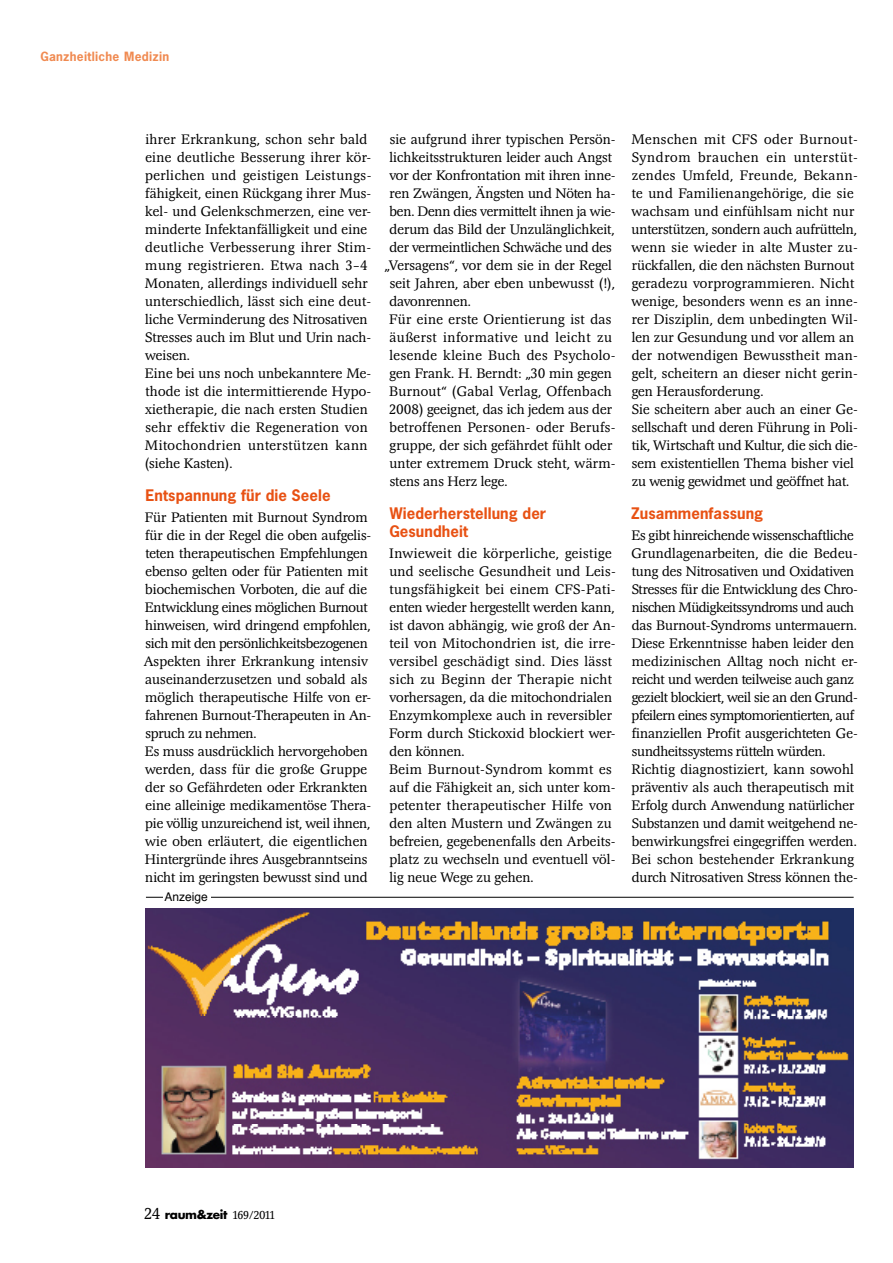
<style>
.page{position:relative;width:893px;height:1263px;background:#fff}
.page>*{position:absolute;margin:0;border:0;box-sizing:border-box;transform-origin:0 0}
.t1{font:700 15px/18px "News Gothic Std";letter-spacing:.005em;color:#e85113}
.t2{font:300 14.25px/18px "Magna T";letter-spacing:.005em;color:#000}
.t3{font:300 14.25px "Magna T";letter-spacing:.025em;color:#000}
.t4{font:300 14.25px "Magna T";letter-spacing:.035em;color:#000}
.t5{font:300 14.25px "Magna T";letter-spacing:.03em;color:#000}
.t6{font:700 12px "News Gothic Std";letter-spacing:.025em;color:#f08a51}
.t7{font:700 12px "Futura";letter-spacing:-.03em;color:#000}
.t8{font:12px "Helvetica";color:#000}
.s1{font-family:"Magna T";font-weight:300;font-size:16.5px}
.s2{font-family:"Magna T";font-weight:300}
</style>
<div class="page">
<img style="left:146px;top:908px;width:708px;height:260px">
<hr style="left:146px;top:897px;width:708px;height:1px;background:#000">
<div style="left:163px;top:891px;width:48px;height:13px;background:#fff"></div>
<p class="t6" style="left:40px;top:49px;width:130px">Ganzheitliche Medizin</p>
<p class="t2" style="left:145px;top:131px;width:228px">ihrer Erkrankung, schon sehr bald eine deutliche Besserung ihrer kör&shy;perlichen und geistigen Leistungs&shy;fähigkeit, einen Rückgang ihrer Mus&shy;kel- und Gelenkschmerzen, eine ver&shy;minderte Infektanfälligkeit und eine deutliche Verbesserung ihrer Stim&shy;mung registrieren. Etwa nach 3–4<br>Monaten, allerdings individuell sehr unterschiedlich, lässt sich eine deut&shy;liche Verminderung des Nitrosativen Stresses auch im Blut und Urin nach&shy;weisen.<br>Eine bei uns noch unbekanntere Me&shy;thode ist die intermittierende Hypo&shy;xietherapie, die nach ersten Studien sehr effektiv die Regeneration von Mitochondrien unterstützen kann (siehe Kasten).</p>
<p class="t1" style="left:146px;top:486px;width:187px">Entspannung für die Seele</p>
<p class="t2" style="left:144px;top:509px;width:229px">Für Patienten mit Burnout Syndrom für die in der Regel die oben aufgelis&shy;teten therapeutischen Empfehlungen ebenso gelten oder für Patienten mit biochemischen Vorboten, die auf die Entwicklung eines möglichen Burnout hinweisen, wird dringend empfohlen, sich mit den persönlichkeitsbezogenen Aspekten ihrer Erkrankung intensiv auseinanderzusetzen und sobald als möglich therapeutische Hilfe von er&shy;fahrenen Burnout-Therapeuten in An&shy;spruch zu nehmen.<br>Es muss ausdrücklich hervorgehoben werden, dass für die große Gruppe der so Gefährdeten oder Erkrankten eine alleinige medikamentöse Thera&shy;pie völlig unzureichend ist, weil ihnen, wie oben erläutert, die eigentlichen Hintergründe ihres Ausgebranntseins nicht im geringsten bewusst sind und</p>
<p class="t8" style="left:164px;top:888px;width:45px">Anzeige</p>
<p class="t2" style="left:390px;top:131px;width:228px">sie aufgrund ihrer typischen Persön-</p>
<p class="t2" style="left:389px;top:149px;width:224px">lichkeitsstrukturen leider auch Angst</p>
<p class="t2" style="left:389px;top:167px;width:228px">vor der Konfrontation mit ihren inne-</p>
<p class="t2" style="left:390px;top:185px;width:228px">ren Zwängen, Ängsten und Nöten ha-</p>
<p class="t2" style="left:390px;top:203px;width:228px">ben. Denn dies vermittelt ihnen ja wie-</p>
<p class="t2" style="left:390px;top:221px;width:226px">derum das Bild der Unzulänglichkeit,</p>
<p class="t2" style="left:390px;top:239px;width:224px">der vermeintlichen Schwäche und des</p>
<p class="t2" style="left:384px;top:257px;width:229px">„Versagens“, vor dem sie in der Regel</p>
<p class="t2" style="left:390px;top:275px;width:227px">seit Jahren, aber eben unbewusst (!),</p>
<p class="t2" style="left:390px;top:293px;width:83px">davonrennen.</p>
<p class="t3" style="left:389px;top:312px;width:224px">Für eine erste Orientierung ist das</p>
<p class="t4" style="left:389px;top:330px;width:224px">äußerst informative und leicht zu</p>
<p class="t5" style="left:389px;top:348px;width:228px">lesende kleine Buch des Psycholo-</p>
<p class="t2" style="left:390px;top:365px;width:224px">gen Frank. H. Berndt: „30 min gegen</p>
<p class="t2" style="left:389px;top:383px;width:224px">Burnout“ (Gabal Verlag, Offenbach</p>
<p class="t2" style="left:389px;top:401px;width:224px">2008) geeignet, das ich jedem aus der</p>
<p class="t3" style="left:390px;top:420px;width:228px">betroffenen Personen- oder Berufs-</p>
<p class="t2" style="left:390px;top:437px;width:224px">gruppe, der sich gefährdet fühlt oder</p>
<p class="t2" style="left:389px;top:455px;width:228px">unter extremem Druck steht, wärm-</p>
<p class="t2" style="left:390px;top:473px;width:119px">stens ans Herz lege.</p>
<p class="t1" style="left:389px;top:504px;width:158px">Wiederherstellung der<br>Gesundheit</p>
<p class="t2" style="left:389px;top:545px;width:228px">Inwieweit die körperliche, geistige und seelische Gesundheit und Leis&shy;tungsfähigkeit bei einem CFS-Pati&shy;enten wieder hergestellt werden kann, ist davon abhängig, wie groß der An&shy;teil von Mitochondrien ist, die irre&shy;versibel geschädigt sind. Dies lässt sich zu Beginn der Therapie nicht vorhersagen, da die mitochondrialen Enzymkomplexe auch in reversibler Form durch Stickoxid blockiert wer&shy;den können.<br>Beim Burnout-Syndrom kommt es auf die Fähigkeit an, sich unter kom&shy;petenter therapeutischer Hilfe von den alten Mustern und Zwängen zu befreien, gegebenenfalls den Arbeits&shy;platz zu wechseln und eventuell völ&shy;lig neue Wege zu gehen.</p>
<p class="t2" style="left:631px;top:131px;width:228px">Menschen mit CFS oder Burnout-Syndrom brauchen ein unterstüt&shy;zendes Umfeld, Freunde, Bekann&shy;te und Familienangehörige, die sie wachsam und einfühlsam nicht nur unterstützen, sondern auch aufrütteln, wenn sie wieder in alte Muster zu&shy;rückfallen, die den nächsten Burnout geradezu vorprogrammieren. Nicht wenige, besonders wenn es an inne&shy;rer Disziplin, dem unbedingten Wil&shy;len zur Gesundung und vor allem an der notwendigen Bewusstheit man&shy;gelt, scheitern an dieser nicht gerin&shy;gen Herausforderung.<br>Sie scheitern aber auch an einer Ge&shy;sellschaft und deren Führung in Poli&shy;tik, Wirtschaft und Kultur, die sich die&shy;sem existentiellen Thema bisher viel zu wenig gewidmet und geöffnet hat.</p>
<p class="t1" style="left:631px;top:504px;width:134px">Zusammenfassung</p>
<p class="t2" style="left:631px;top:527px;width:228px">Es gibt hinreichende wissenschaftliche Grundlagenarbeiten, die die Bedeu&shy;tung des Nitrosativen und Oxidativen Stresses für die Entwicklung des Chro&shy;nischen Müdigkeitssyndroms und auch das Burnout-Syndroms untermauern.<br>Diese Erkenntnisse haben leider den medizinischen Alltag noch nicht er&shy;reicht und werden teilweise auch ganz gezielt blockiert, weil sie an den Grund&shy;pfeilern eines symptomorientierten, auf finanziellen Profit ausgerichteten Ge&shy;sundheitssystems rütteln würden.<br>Richtig diagnostiziert, kann sowohl präventiv als auch therapeutisch mit Erfolg durch Anwendung natürlicher Substanzen und damit weitgehend ne&shy;benwirkungsfrei eingegriffen werden.<br>Bei schon bestehender Erkrankung durch Nitrosativen Stress können the-</p>
<p class="t7" style="left:145px;top:1206px;width:131px"><span class="s1">24</span> raum&amp;zeit <span class="s2">169/2011</span></p>
</div>
